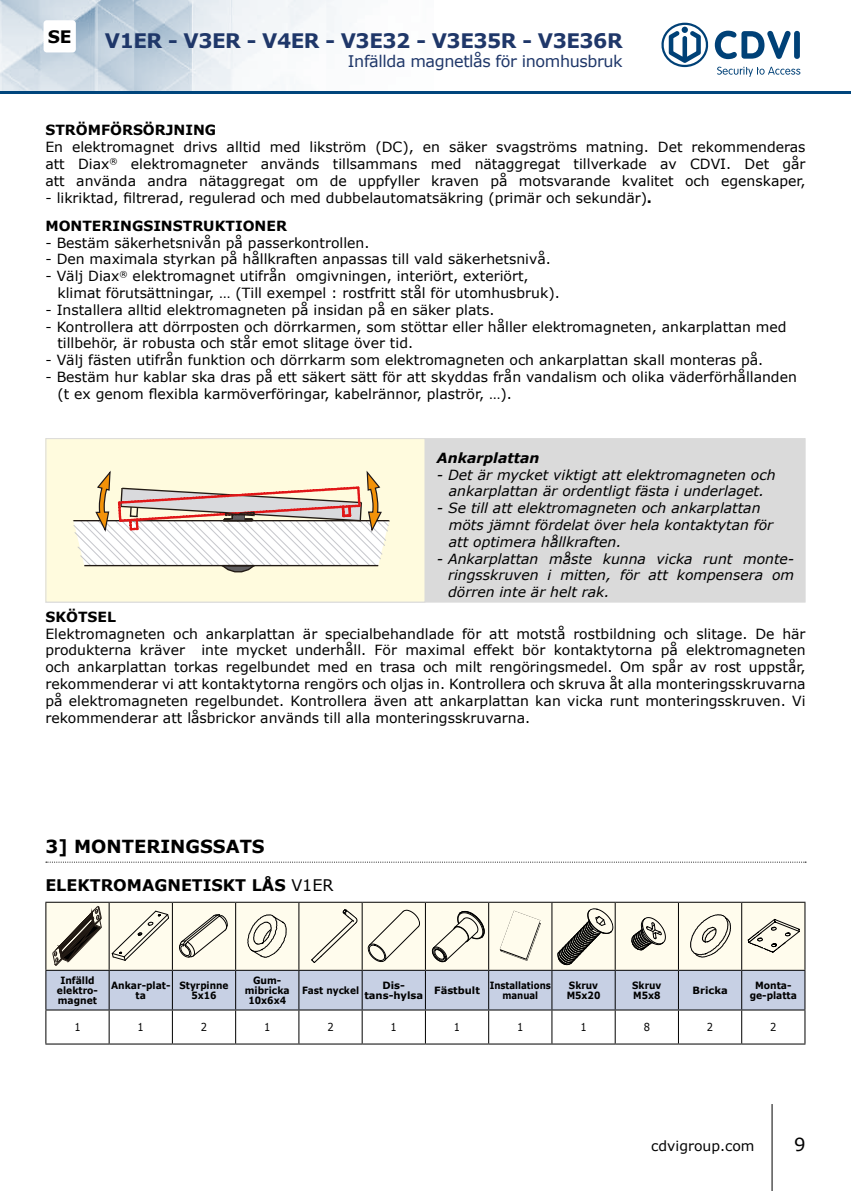
<style>
.page{position:relative;width:851px;height:1191px;background:#fff}
.page>*{position:absolute;margin:0;border:0;box-sizing:border-box;transform-origin:0 0}
.t1{font:700 20px "Verdana";letter-spacing:-.025em;color:#1f3769}
.t2{font:700 18px "Verdana";color:#000}
.t3{font:18px "Verdana";color:#000}
.t4{font:700 17.2px "Verdana";color:#000}
.t5{font:16px "Verdana";letter-spacing:-.025em;color:#1f3769}
.t6{font:700 16px "Verdana";color:#000}
.t7{font:14px/16.8px "Verdana";color:#000}
.t8{font:italic 14px/16.8px "Verdana";color:#000;text-align:center}
.t9{font:700 14px "Verdana";color:#000}
.t10{font:italic 700 14px "Verdana";color:#000}
.t11{font:11px "Verdana";color:#000;scale:.9 1}
.t12{font:700 10px/10px "Verdana";color:#000;text-align:center;scale:.92 1}
.t13{font:700 10px/10px "Verdana";color:#000;scale:.9 1}
.t14{font:700 10px/10px "Verdana";color:#000;text-align:center}
.t15{font:700 10px/10px "Verdana";color:#000;text-align:center;scale:.86 1}
.s1{font-weight:700}
.s2{font-weight:400}
</style>
<div class="page">
<img style="left:0;top:0;width:351px;height:91px">
<svg style="left:661px;top:23px;width:47px;height:44px"></svg>
<svg style="left:717px;top:67px;width:83px;height:10px"></svg>
<svg style="left:714px;top:31px;width:76px;height:28px"></svg>
<div style="left:794px;top:31px;width:5px;height:28px;background:#004177;border-radius:3px"></div>
<hr style="left:0;top:91px;width:850px;height:3px;background:#00457c">
<div style="left:44px;top:20px;width:32px;height:32px;background:#fff;border-radius:3px"></div>
<hr style="left:771px;top:1104px;width:1px;height:87px;background:#000">
<div style="left:45px;top:438px;width:760px;height:164px;background:#dadada"></div>
<div style="left:47px;top:440px;width:376px;height:160px;background:#fffbde"></div>
<svg style="left:73px;top:471px;width:317px;height:132px;background:#ece2d2"></svg>
<div style="left:45px;top:438px;width:380px;height:164px;border:1px solid #dadada"></div>
<svg style="left:46px;top:861px;width:760px;height:1px"></svg>
<hr style="left:45px;top:901px;width:64px;height:1px;background:#000">
<hr style="left:45px;top:902px;width:1px;height:67px;background:#000">
<hr style="left:741px;top:901px;width:64px;height:1px;background:#000">
<hr style="left:804px;top:902px;width:1px;height:67px;background:#000">
<hr style="left:45px;top:1010px;width:1px;height:33px;background:#000">
<hr style="left:109px;top:1010px;width:1px;height:33px;background:#000">
<hr style="left:172px;top:1010px;width:1px;height:33px;background:#000">
<hr style="left:235px;top:1010px;width:1px;height:33px;background:#000">
<hr style="left:298px;top:1010px;width:1px;height:33px;background:#000">
<hr style="left:361px;top:1010px;width:1px;height:33px;background:#000">
<hr style="left:425px;top:1010px;width:1px;height:33px;background:#000">
<hr style="left:488px;top:1010px;width:1px;height:33px;background:#000">
<hr style="left:551px;top:1010px;width:1px;height:33px;background:#000">
<hr style="left:614px;top:1010px;width:1px;height:33px;background:#000">
<hr style="left:677px;top:1010px;width:1px;height:33px;background:#000">
<hr style="left:741px;top:1010px;width:1px;height:33px;background:#000">
<hr style="left:804px;top:1010px;width:1px;height:33px;background:#000">
<hr style="left:45px;top:969px;width:64px;height:1px;background:#000">
<hr style="left:45px;top:970px;width:1px;height:39px;background:#000">
<hr style="left:741px;top:969px;width:64px;height:1px;background:#000">
<hr style="left:804px;top:970px;width:1px;height:39px;background:#000">
<hr style="left:45px;top:1009px;width:64px;height:1px;background:#000">
<hr style="left:741px;top:1009px;width:64px;height:1px;background:#000">
<hr style="left:45px;top:1043px;width:64px;height:1px;background:#000">
<hr style="left:109px;top:1043px;width:63px;height:1px;background:#000">
<hr style="left:172px;top:1043px;width:63px;height:1px;background:#000">
<hr style="left:235px;top:1043px;width:64px;height:1px;background:#000">
<hr style="left:299px;top:1043px;width:63px;height:1px;background:#000">
<hr style="left:362px;top:1043px;width:63px;height:1px;background:#000">
<hr style="left:425px;top:1043px;width:63px;height:1px;background:#000">
<hr style="left:488px;top:1043px;width:64px;height:1px;background:#000">
<hr style="left:552px;top:1043px;width:63px;height:1px;background:#000">
<hr style="left:615px;top:1043px;width:63px;height:1px;background:#000">
<hr style="left:678px;top:1043px;width:63px;height:1px;background:#000">
<hr style="left:741px;top:1043px;width:64px;height:1px;background:#000">
<svg style="left:46px;top:901px;width:758px;height:109px;background:#d4d5d4"></svg>
<p class="t4" style="left:48px;top:24px;width:25px">SE</p>
<h1 class="t1" style="left:105px;top:26px;width:519px">V1ER - V3ER - V4ER - V3E32 - V3E35R - V3E36R</h1>
<p class="t5" style="left:348px;top:50px;width:276px">Infällda magnetlås för inomhusbruk</p>
<p class="t9" style="left:45px;top:120px;width:172px">STRÖMFÖRSÖRJNING</p>
<p class="t7" style="left:45px;top:139px;width:761px;text-align:justify">En elektromagnet drivs alltid med likström (DC), en säker svagströms matning. Det rekommenderas att Diax<sup>®</sup> elektromagneter används tillsammans med nätaggregat tillverkade av CDVI. Det går att använda andra nätaggregat om de uppfyller kraven på motsvarande kvalitet och egenskaper,</p>
<p class="t7" style="left:45px;top:183px;width:608px;line-height:28px">- likriktad, filtrerad, regulerad och med dubbelautomatsäkring (primär och sekundär)<span class="s1">.<br>MONTERINGSINSTRUKTIONER</span></p>
<p class="t7" style="left:45px;top:234px;width:325px">- Bestäm säkerhetsnivån på passerkontrollen.</p>
<p class="t7" style="left:45px;top:251px;width:507px">- Den maximala styrkan på hållkraften anpassas till vald säkerhetsnivå.</p>
<p class="t7" style="left:57px;top:267px;width:504px;text-indent:-12px">- Välj Diax<sup>®</sup> elektromagnet utifrån omgivningen, interiört, exteriört, klimat förutsättningar, … (Till exempel : rostfritt stål för utomhusbruk).</p>
<p class="t7" style="left:45px;top:301px;width:450px">- Installera alltid elektromagneten på insidan på en säker plats.</p>
<p class="t7" style="left:57px;top:318px;width:730px;text-indent:-12px">- Kontrollera att dörrposten och dörrkarmen, som stöttar eller håller elektromagneten, ankarplattan med tillbehör, är robusta och står emot slitage över tid.</p>
<p class="t7" style="left:45px;top:351px;width:719px">- Välj fästen utifrån funktion och dörrkarm som elektromagneten och ankarplattan skall monteras på.</p>
<p class="t7" style="left:57px;top:368px;width:741px;text-indent:-12px">- Bestäm hur kablar ska dras på ett säkert sätt för att skyddas från vandalism och olika väderförhållanden (t ex genom flexibla karmöverföringar, kabelrännor, plaströr, …).</p>
<p class="t10" style="left:437px;top:448px;width:104px">Ankarplattan</p>
<p class="t8" style="left:437px;top:466px;width:340px">- Det är mycket viktigt att elektromagneten och ankarplattan är ordentligt fästa i underlaget.</p>
<p class="t8" style="left:449px;top:499px;width:326px;text-align:left;text-indent:-12px">- Se till att elektromagneten och ankarplattan möts jämnt fördelat över hela kontaktytan för att optimera hållkraften.</p>
<p class="t8" style="left:448px;top:550px;width:347px;text-align:justify;text-indent:-11px">- Ankarplattan måste kunna vicka runt monte&shy;ringsskruven i mitten, för att kompensera om dörren inte är helt rak.</p>
<p class="t9" style="left:45px;top:607px;width:72px">SKÖTSEL</p>
<p class="t7" style="left:45px;top:625px;width:761px;text-align:justify">Elektromagneten och ankarplattan är specialbehandlade för att motstå rostbildning och slitage. De här produkterna kräver inte mycket underhåll. För maximal effekt bör kontaktytorna på elektromagneten och ankarplattan torkas regelbundet med en trasa och milt rengöringsmedel. Om spår av rost uppstår, rekommenderar vi att kontaktytorna rengörs och oljas in. Kontrollera och skruva åt alla monteringsskruvarna på elektromagneten regelbundet. Kontrollera även att ankarplattan kan vicka runt monteringsskruven. Vi rekommenderar att låsbrickor används till alla monteringsskruvarna.</p>
<p class="t2" style="left:45px;top:834px;width:221px">3] MONTERINGSSATS</p>
<p class="t6" style="left:45px;top:874px;width:290px">ELEKTROMAGNETISKT LÅS <span class="s2">V1ER</span></p>
<p class="t12" style="left:57px;top:975px;width:46px">Infälld elektro&shy;magnet</p>
<p class="t12" style="left:111px;top:980px;width:66px">Ankar-plat&shy;ta</p>
<p class="t13" style="left:179px;top:980px;width:56px;text-align:center">Styrpinne<br>5x16</p>
<p class="t12" style="left:245px;top:975px;width:50px">Gum&shy;mibricka<br>10x6x4</p>
<p class="t13" style="left:302px;top:985px;width:65px">Fast nyckel</p>
<p class="t14" style="left:364px;top:980px;width:60px">Dis&shy;tans-hylsa</p>
<p class="t14" style="left:434px;top:985px;width:47px">Fästbult</p>
<p class="t15" style="left:489px;top:980px;width:73px">Installations manual</p>
<p class="t13" style="left:566px;top:980px;width:39px">Skruv<br>M5x20</p>
<p class="t13" style="left:632px;top:980px;width:34px">Skruv<br>M5x8</p>
<p class="t14" style="left:692px;top:985px;width:37px">Bricka</p>
<p class="t12" style="left:749px;top:980px;width:53px">Monta&shy;ge-platta</p>
<p class="t11" style="left:74px;top:1019px;width:8px">1</p>
<p class="t11" style="left:138px;top:1019px;width:8px">1</p>
<p class="t11" style="left:201px;top:1019px;width:8px">2</p>
<p class="t11" style="left:264px;top:1019px;width:8px">1</p>
<p class="t11" style="left:327px;top:1019px;width:8px">2</p>
<p class="t11" style="left:390px;top:1019px;width:8px">1</p>
<p class="t11" style="left:454px;top:1019px;width:8px">1</p>
<p class="t11" style="left:517px;top:1019px;width:8px">1</p>
<p class="t11" style="left:580px;top:1019px;width:8px">1</p>
<p class="t11" style="left:643px;top:1019px;width:8px">8</p>
<p class="t11" style="left:706px;top:1019px;width:8px">2</p>
<p class="t11" style="left:770px;top:1019px;width:8px">2</p>
<p class="t7" style="left:651px;top:1137px;width:105px">cdvigroup.com</p>
<p class="t3" style="left:794px;top:1132px;width:13px">9</p>
</div>
